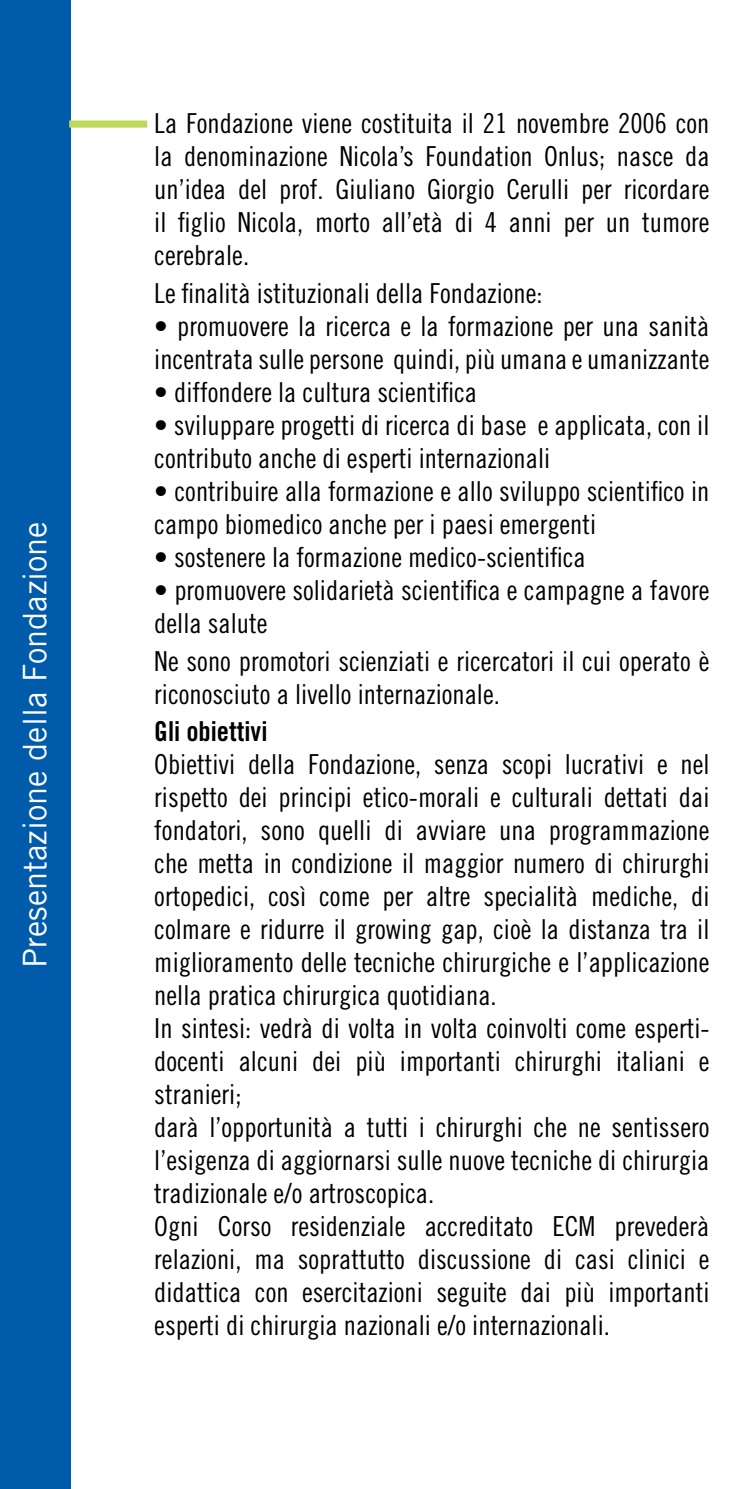
<style>
.page{position:relative;width:745px;height:1489px;background:#fff}
.page>*{position:absolute;margin:0;border:0;box-sizing:border-box;transform-origin:0 0}
.t1{font:32.5px "Trade Gothic LT Std";color:#fff}
.t2{font:27.5px/33px "Trade Gothic LT Std Cn 18";color:#000}
.t3{font:27.5px "Trade Gothic LT Std Bd Cn 20";color:#000}
</style>
<div class="page">
<div style="left:0;top:0;width:71px;height:1488px;background:#005baa"></div>
<div style="left:69px;top:120px;width:78px;height:8px;background:#bfd857"></div>
<p class="t1" style="left:15px;top:967px;width:447px;rotate:-90deg">Presentazione della Fondazione</p>
<p class="t2" style="left:154px;top:107px;width:556px;text-align:justify">La Fondazione viene costituita il 21 novembre 2006 con la denominazione Nicola’s Foundation Onlus; nasce da un’idea del prof. Giuliano Giorgio Cerulli per ricordare il figlio Nicola, morto all’età di 4 anni per un tumore cerebrale.</p>
<p class="t2" style="left:154px;top:276px;width:389px">Le finalità istituzionali della Fondazione:</p>
<p class="t2" style="left:154px;top:309px;width:556px">• promuovere la ricerca e la formazione per una sanità incentrata sulle persone quindi, più umana e umanizzante</p>
<p class="t2" style="left:154px;top:375px;width:324px">• diffondere la cultura scientifica</p>
<p class="t2" style="left:154px;top:408px;width:556px">• sviluppare progetti di ricerca di base e applicata, con il contributo anche di esperti internazionali</p>
<p class="t2" style="left:154px;top:474px;width:556px">• contribuire alla formazione e allo sviluppo scientifico in campo biomedico anche per i paesi emergenti</p>
<p class="t2" style="left:154px;top:540px;width:432px">• sostenere la formazione medico-scientifica</p>
<p class="t2" style="left:154px;top:573px;width:556px">• promuovere solidarietà scientifica e campagne a favore della salute</p>
<p class="t2" style="left:154px;top:644px;width:556px">Ne sono promotori scienziati e ricercatori il cui operato è riconosciuto a livello internazionale.</p>
<p class="t3" style="left:154px;top:714px;width:114px">Gli obiettivi</p>
<p class="t2" style="left:154px;top:747px;width:556px">Obiettivi della Fondazione, senza scopi lucrativi e nel rispetto dei principi etico-morali e culturali dettati dai fondatori, sono quelli di avviare una programmazione che metta in condizione il maggior numero di chirurghi ortopedici, così come per altre specialità mediche, di colmare e ridurre il growing gap, cioè la distanza tra il miglioramento delle tecniche chirurgiche e l’applicazione nella pratica chirurgica quotidiana.<br>In sintesi: vedrà di volta in volta coinvolti come esperti&shy;docenti alcuni dei più importanti chirurghi italiani e stranieri;<br>darà l’opportunità a tutti i chirurghi che ne sentissero l’esigenza di aggiornarsi sulle nuove tecniche di chirurgia tradizionale e/o artroscopica.<br>Ogni Corso residenziale accreditato ECM prevederà relazioni, ma soprattutto discussione di casi clinici e didattica con esercitazioni seguite dai più importanti esperti di chirurgia nazionali e/o internazionali.</p>
</div>
